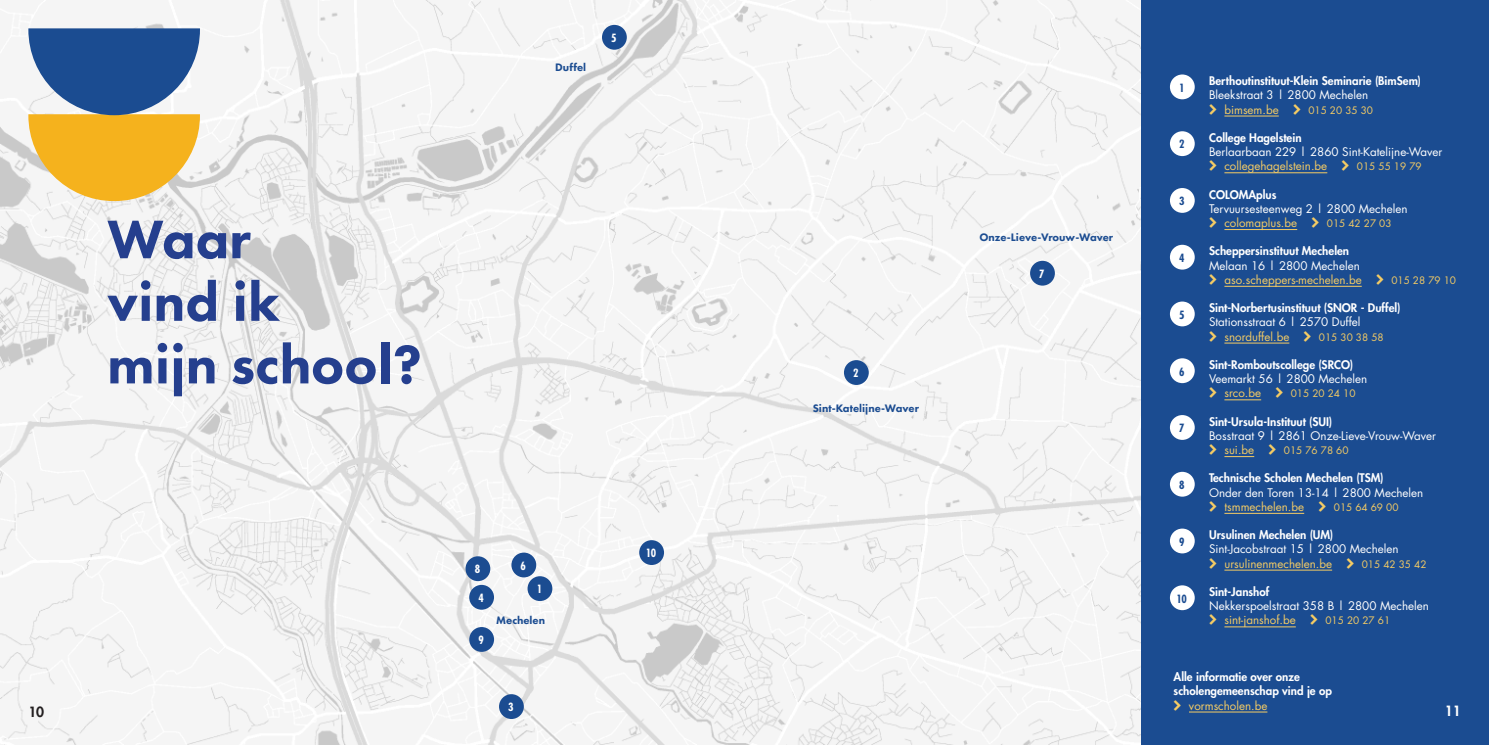
<style>
.page{position:relative;width:1489px;height:745px;background:#fff}
.page>*{position:absolute;margin:0;border:0;box-sizing:border-box;transform-origin:0 0}
.Titel_01{font:800 56.25px/62.5px "Futura PT";color:#253f8e}
.t1{font:800 13.75px "Futura Std";color:#231f20}
.t2{font:800 13.75px "Futura Std";color:#fff}
.t3{font:700 12.5px "Futura PT Cond";color:#1b4c91}
.t4{font:700 12.5px "Futura PT Cond";color:#fff}
.Body{font:11.5px/14.1px "Futura";color:#fff}
.Body-2{font:800 11.5px/14.1px "Futura Std";color:#fff}
.Body-3{font:11.5px "Futura";color:#f5cc64}
.t5{font:800 11.25px "Futura PT";color:#1b4c91}
.Body-4{font:10px "Futura";color:#f5cc64}
.s1{font-family:"Futura";font-weight:400}
.s2{font-family:"Futura Std";font-weight:800}
</style>
<div class="page">
<img style="left:0;top:0;width:1141px;height:744px">
<div style="left:1141px;top:0;width:347px;height:744px;background:#1b4c91"></div>
<div style="left:1169px;top:74px;width:25px;height:25px;background:#fff;border-radius:50%"></div>
<div style="left:1169px;top:131px;width:25px;height:25px;background:#fff;border-radius:50%"></div>
<div style="left:1169px;top:188px;width:25px;height:25px;background:#fff;border-radius:50%"></div>
<div style="left:1169px;top:244px;width:25px;height:25px;background:#fff;border-radius:50%"></div>
<div style="left:1169px;top:301px;width:25px;height:25px;background:#fff;border-radius:50%"></div>
<div style="left:1169px;top:358px;width:25px;height:25px;background:#fff;border-radius:50%"></div>
<div style="left:1169px;top:415px;width:25px;height:24px;background:#fff;border-radius:50%"></div>
<div style="left:1169px;top:471px;width:25px;height:25px;background:#fff;border-radius:50%"></div>
<div style="left:1169px;top:528px;width:25px;height:25px;background:#fff;border-radius:50%"></div>
<div style="left:1169px;top:585px;width:25px;height:24px;background:#fff;border-radius:50%"></div>
<div style="left:602px;top:25px;width:24px;height:25px;background:#1b4c91;border-radius:50%"></div>
<div style="left:527px;top:576px;width:25px;height:24px;background:#1b4c91;border-radius:50%"></div>
<div style="left:465px;top:556px;width:25px;height:24px;background:#1b4c91;border-radius:50%"></div>
<div style="left:511px;top:552px;width:25px;height:25px;background:#1b4c91;border-radius:50%"></div>
<div style="left:499px;top:693px;width:25px;height:25px;background:#1b4c91;border-radius:50%"></div>
<div style="left:1030px;top:260px;width:24px;height:25px;background:#1b4c91;border-radius:50%"></div>
<div style="left:844px;top:360px;width:24px;height:24px;background:#1b4c91;border-radius:50%"></div>
<div style="left:639px;top:540px;width:25px;height:24px;background:#1b4c91;border-radius:50%"></div>
<div style="left:469px;top:584px;width:25px;height:25px;background:#1b4c91;border-radius:50%"></div>
<div style="left:469px;top:626px;width:25px;height:25px;background:#1b4c91;border-radius:50%"></div>
<hr style="left:1224px;top:116px;width:54px;height:1px;background:#f5cc64">
<hr style="left:1224px;top:172px;width:103px;height:1px;background:#f5cc64">
<hr style="left:1224px;top:229px;width:73px;height:1px;background:#f5cc64">
<hr style="left:1224px;top:286px;width:137px;height:1px;background:#f5cc64">
<hr style="left:1224px;top:342px;width:65px;height:1px;background:#f5cc64">
<hr style="left:1224px;top:399px;width:36px;height:1px;background:#f5cc64">
<hr style="left:1224px;top:456px;width:30px;height:1px;background:#f5cc64">
<hr style="left:1224px;top:513px;width:79px;height:1px;background:#f5cc64">
<hr style="left:1224px;top:569px;width:107px;height:1px;background:#f5cc64">
<hr style="left:1224px;top:626px;width:71px;height:1px;background:#f5cc64">
<svg style="left:28px;top:28px;width:172px;height:173px"></svg>
<hr style="left:1188px;top:711px;width:79px;height:1px;background:#f5cc64">
<p class="Titel_01" style="left:107px;top:207px;width:174px">Waar vind ik</p>
<p class="Titel_01" style="left:107px;top:332px;width:316px">mijn school?</p>
<p class="t5" style="left:555px;top:60px;width:32px">Duffel</p>
<p class="t4" style="left:611px;top:31px;width:7px">5</p>
<p class="Body-2" style="left:1208px;top:74px;width:213px">Berthoutinstituut-Klein Seminarie (BimSem)<br><span class="s1">Bleekstraat 3 | 2800 Mechelen</span></p>
<p class="Body-3" style="left:1224px;top:101px;width:56px">bimsem.be</p>
<p class="Body-4" style="left:1308px;top:103px;width:66px">015 20 35 30</p>
<p class="Body" style="left:1208px;top:130px;width:235px"><span class="s2">College Hagelstein<br></span>Berlaarbaan 229 | 2860 Sint-Katelijne-Waver</p>
<p class="Body-3" style="left:1224px;top:158px;width:104px">collegehagelstein.be</p>
<p class="Body-4" style="left:1356px;top:160px;width:66px">015 55 19 79</p>
<p class="Body-2" style="left:1208px;top:187px;width:69px">COLOMAplus</p>
<p class="Body" style="left:1208px;top:201px;width:200px">Tervuursesteenweg 2 | 2800 Mechelen</p>
<p class="Body-3" style="left:1224px;top:215px;width:74px">colomaplus.be</p>
<p class="Body-4" style="left:1326px;top:216px;width:66px">015 42 27 03</p>
<p class="Body-2" style="left:1208px;top:244px;width:152px">Scheppersinstituut Mechelen<br><span class="s1">Melaan 16 | 2800 Mechelen</span></p>
<p class="Body-3" style="left:1224px;top:271px;width:139px">aso.scheppers-mechelen.be</p>
<p class="Body-4" style="left:1391px;top:273px;width:66px">015 28 79 10</p>
<p class="Body-2" style="left:1208px;top:301px;width:193px">Sint-Norbertusinstituut (SNOR - Duffel)</p>
<p class="Body" style="left:1208px;top:315px;width:153px">Stationsstraat 6 | 2570 Duffel</p>
<p class="Body-3" style="left:1224px;top:328px;width:66px">snorduffel.be</p>
<p class="Body-4" style="left:1318px;top:330px;width:66px">015 30 38 58</p>
<p class="Body-2" style="left:1208px;top:357px;width:160px">Sint-Romboutscollege (SRCO)<br><span class="s1">Veemarkt 56 | 2800 Mechelen</span></p>
<p class="Body-3" style="left:1224px;top:385px;width:38px">srco.be</p>
<p class="Body-4" style="left:1290px;top:386px;width:66px">015 20 24 10</p>
<p class="Body" style="left:1208px;top:414px;width:228px"><span class="s2">Sint-Ursula-Instituut (SUI)<br></span>Bosstraat 9 | 2861 Onze-Lieve-Vrouw-Waver</p>
<p class="Body-3" style="left:1224px;top:441px;width:31px">sui.be</p>
<p class="Body-4" style="left:1283px;top:443px;width:66px">015 76 78 60</p>
<p class="Body" style="left:1208px;top:470px;width:216px"><span class="s2">Technische Scholen Mechelen (TSM)<br></span>Onder den Toren 13-14 | 2800 Mechelen</p>
<p class="Body-3" style="left:1224px;top:498px;width:81px">tsmmechelen.be</p>
<p class="Body-4" style="left:1333px;top:500px;width:66px">015 64 69 00</p>
<p class="Body" style="left:1208px;top:527px;width:191px"><span class="s2">Ursulinen Mechelen (UM)<br></span>Sint-Jacobstraat 15 | 2800 Mechelen</p>
<p class="Body-3" style="left:1224px;top:555px;width:109px">ursulinenmechelen.be</p>
<p class="Body-4" style="left:1361px;top:556px;width:66px">015 42 35 42</p>
<p class="Body" style="left:1208px;top:584px;width:221px"><span class="s2">Sint-Janshof<br></span>Nekkerspoelstraat 358 B | 2800 Mechelen</p>
<p class="t3" style="left:1178px;top:80px;width:7px">1</p>
<p class="t3" style="left:1178px;top:137px;width:7px">2</p>
<p class="t3" style="left:1178px;top:194px;width:7px">3</p>
<p class="t5" style="left:979px;top:230px;width:135px">Onze-Lieve-Vrouw-Waver</p>
<p class="t3" style="left:1178px;top:250px;width:7px">4</p>
<p class="t4" style="left:1039px;top:266px;width:7px">7</p>
<p class="t3" style="left:1178px;top:307px;width:7px">5</p>
<p class="t3" style="left:1178px;top:364px;width:7px">6</p>
<p class="t4" style="left:853px;top:365px;width:7px">2</p>
<p class="t5" style="left:812px;top:400px;width:108px">Sint-Katelijne-Waver</p>
<p class="t3" style="left:1178px;top:420px;width:7px">7</p>
<p class="t3" style="left:1178px;top:477px;width:7px">8</p>
<p class="t3" style="left:1178px;top:534px;width:7px">9</p>
<p class="t4" style="left:646px;top:545px;width:12px">10</p>
<p class="t4" style="left:474px;top:561px;width:7px">8</p>
<p class="t4" style="left:520px;top:558px;width:7px">6</p>
<p class="t4" style="left:536px;top:581px;width:7px">1</p>
<p class="t4" style="left:478px;top:590px;width:7px">4</p>
<p class="t4" style="left:478px;top:632px;width:7px">9</p>
<p class="t3" style="left:1176px;top:590px;width:12px">10</p>
<p class="t5" style="left:496px;top:613px;width:50px">Mechelen</p>
<p class="Body-3" style="left:1224px;top:611px;width:73px">sint-janshof.be</p>
<p class="Body-4" style="left:1325px;top:613px;width:66px">015 20 27 61</p>
<p class="Body-2" style="left:1173px;top:669px;width:160px">Alle informatie over onze scholengemeenschap vind je op</p>
<p class="Body-3" style="left:1188px;top:697px;width:80px">vormscholen.be</p>
<p class="t4" style="left:508px;top:699px;width:7px">3</p>
<p class="t1" style="left:28px;top:702px;width:17px">10</p>
<p class="t2" style="left:1444px;top:702px;width:17px">11</p>
</div>
